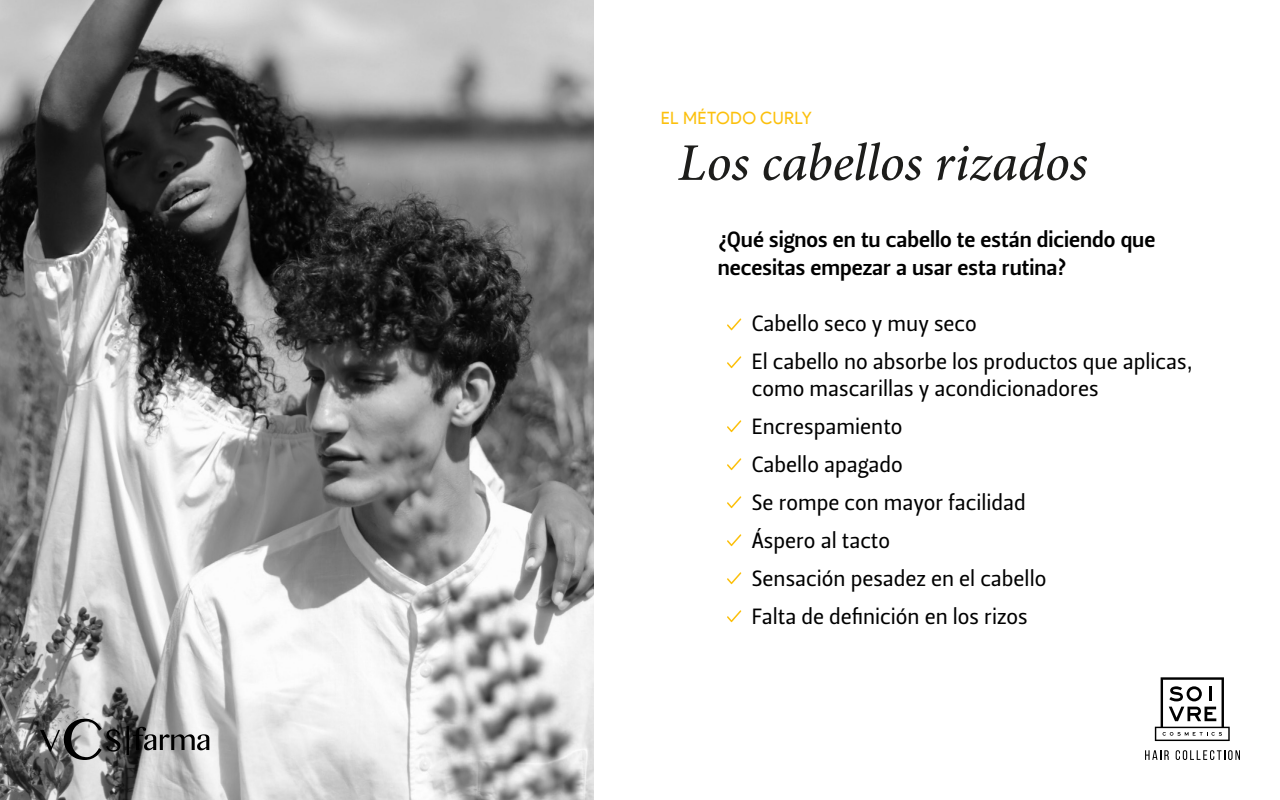
<style>
.page{position:relative;width:1280px;height:800px;background:#fff}
.page>*{position:absolute;margin:0;border:0;box-sizing:border-box;transform-origin:0 0}
.t1{font:italic 500 53px "Minion Pro";letter-spacing:-.005em;color:#1d1d1b}
.t2{font:22px/38px "Leitura Sans Grot 2";color:#000}
.t3{font:22px/28px "Leitura Sans Grot 3";color:#000}
.t4{font:17px "Product Sans";letter-spacing:.02em;color:#fcc00c}
</style>
<div class="page">
<svg style="left:1155px;top:677px;width:75px;height:64px"></svg>
<svg style="left:1145px;top:750px;width:24px;height:10px"></svg>
<svg style="left:1176px;top:750px;width:64px;height:10px"></svg>
<img style="left:0;top:0;width:594px;height:800px">
<svg style="left:727px;top:318px;width:14px;height:12px"></svg>
<svg style="left:727px;top:356px;width:14px;height:12px"></svg>
<svg style="left:727px;top:420px;width:14px;height:12px"></svg>
<svg style="left:727px;top:458px;width:14px;height:12px"></svg>
<svg style="left:727px;top:496px;width:14px;height:12px"></svg>
<svg style="left:727px;top:534px;width:14px;height:12px"></svg>
<svg style="left:727px;top:572px;width:14px;height:12px"></svg>
<svg style="left:727px;top:610px;width:14px;height:12px"></svg>
<svg style="left:40px;top:719px;width:80px;height:41px;background:#7c7c7c"></svg>
<svg style="left:127px;top:726px;width:82px;height:29px;background:#818181"></svg>
<p class="t4" style="left:661px;top:108px;width:153px">EL MÉTODO CURLY</p>
<h1 class="t1" style="left:678px;top:126px;width:411px">Los cabellos rizados</h1>
<p class="t3" style="left:718px;top:226px;width:439px">¿Qué signos en tu cabello te están diciendo que necesitas empezar a usar esta rutina?</p>
<p class="t2" style="left:752px;top:305px;width:442px">Cabello seco y muy seco<br>El cabello no absorbe los productos que aplicas,</p>
<p class="t2" style="left:752px;top:369px;width:348px">como mascarillas y acondicionadores<br>Encrespamiento<br>Cabello apagado<br>Se rompe con mayor facilidad<br>Áspero al tacto<br>Sensación pesadez en el cabello<br>Falta de definición en los rizos</p>
</div>
